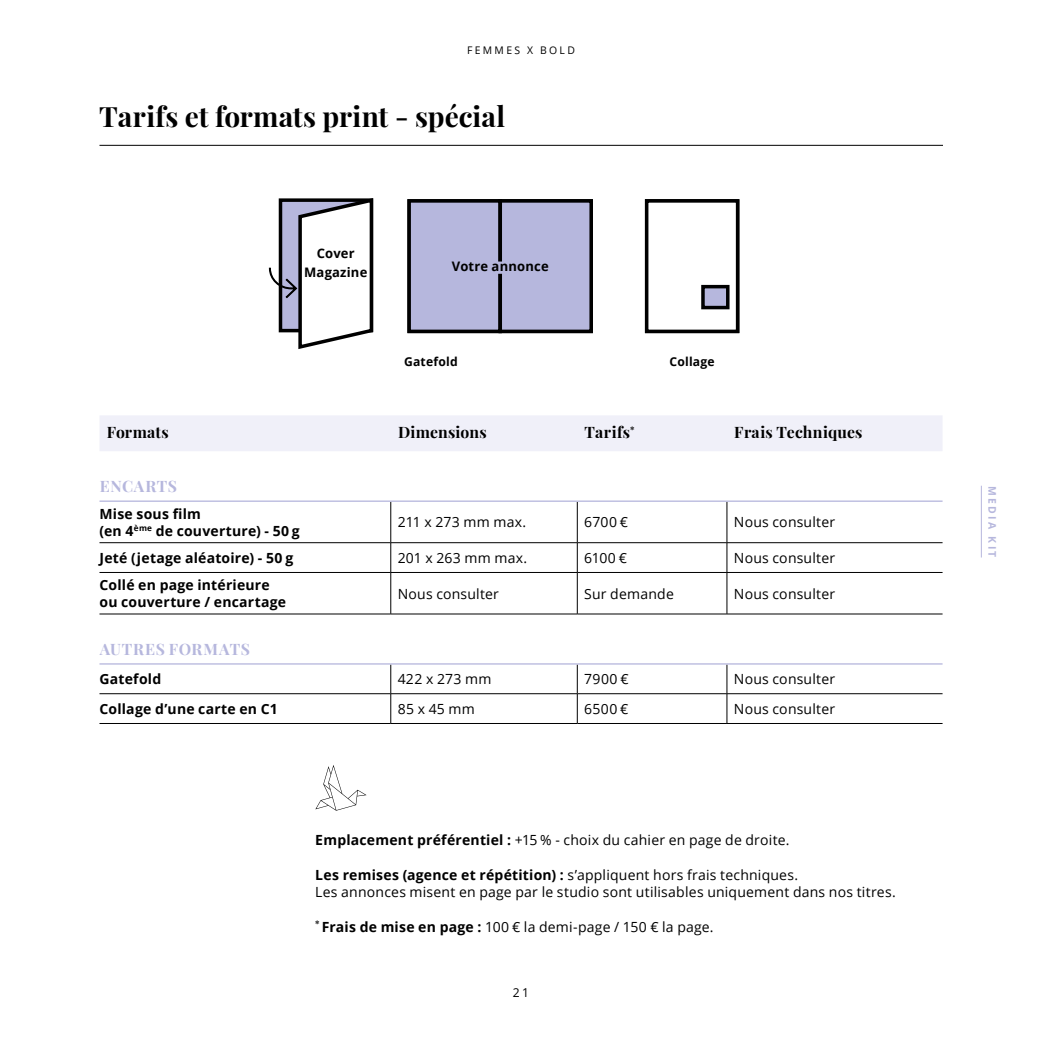
<style>
.page{position:relative;width:1042px;height:1042px;background:#fff}
.page>*{position:absolute;margin:0;border:0;box-sizing:border-box;transform-origin:0 0}
.t1{font:700 28px "Playfair Display";color:#000}
.t2{font:700 15.75px "Playfair Display";letter-spacing:.015em;color:#000}
.t3{font:700 15.75px "Playfair Display";letter-spacing:.035em;color:#b6b7dd}
.t4{font:14px/17.5px "Open Sans";letter-spacing:.015em;color:#000}
.t5{font:700 14px/16.8px "Open Sans";letter-spacing:.015em;color:#000}
.t6{font:700 13.12px/18.9px "Open Sans";letter-spacing:.015em;color:#000;text-align:center}
.t7{font:700 12.25px "Open Sans";letter-spacing:.02em;color:#000}
.t8{font:12.25px "Open Sans";color:#000}
.t9{font:10.5px "Open Sans";letter-spacing:.23em;color:#000}
.t10{font:700 10.5px "Open Sans";letter-spacing:.235em;color:#b6b7dd}
.s1{font-weight:700}
</style>
<div class="page">
<hr style="left:981px;top:486px;width:1px;height:71px;background:#b6b7dd">
<div style="left:100px;top:416px;width:842px;height:35px;background:#f0f0f9"></div>
<hr style="left:726px;top:502px;width:1px;height:40px;background:#000">
<hr style="left:99px;top:542px;width:292px;height:1px;background:#000">
<hr style="left:577px;top:542px;width:150px;height:1px;background:#000">
<hr style="left:727px;top:542px;width:215px;height:1px;background:#000">
<svg style="left:726px;top:543px;width:1px;height:29px"></svg>
<hr style="left:99px;top:572px;width:292px;height:1px;background:#000">
<hr style="left:577px;top:572px;width:150px;height:1px;background:#000">
<hr style="left:727px;top:572px;width:215px;height:1px;background:#000">
<hr style="left:726px;top:573px;width:1px;height:41px;background:#000">
<hr style="left:99px;top:693px;width:292px;height:1px;background:#000">
<hr style="left:577px;top:693px;width:150px;height:1px;background:#000">
<svg style="left:390px;top:502px;width:188px;height:221px"></svg>
<hr style="left:727px;top:693px;width:215px;height:1px;background:#000">
<svg style="left:726px;top:664px;width:1px;height:59px"></svg>
<hr style="left:99px;top:723px;width:292px;height:1px;background:#000">
<hr style="left:391px;top:723px;width:186px;height:1px;background:#000">
<hr style="left:577px;top:723px;width:150px;height:1px;background:#000">
<hr style="left:727px;top:723px;width:215px;height:1px;background:#000">
<hr style="left:99px;top:614px;width:292px;height:1px;background:#000">
<hr style="left:391px;top:614px;width:186px;height:1px;background:#000">
<hr style="left:577px;top:614px;width:150px;height:1px;background:#000">
<hr style="left:727px;top:614px;width:215px;height:1px;background:#000">
<hr style="left:99px;top:663px;width:292px;height:1px;background:#b6b7dd">
<hr style="left:391px;top:663px;width:186px;height:1px;background:#b6b7dd">
<hr style="left:577px;top:663px;width:150px;height:1px;background:#b6b7dd">
<hr style="left:727px;top:663px;width:215px;height:1px;background:#b6b7dd">
<hr style="left:99px;top:500px;width:292px;height:2px;background:#b6b7dd">
<hr style="left:391px;top:500px;width:186px;height:2px;background:#b6b7dd">
<hr style="left:577px;top:500px;width:150px;height:2px;background:#b6b7dd">
<hr style="left:727px;top:500px;width:215px;height:2px;background:#b6b7dd">
<div style="left:645px;top:199px;width:94px;height:134px;border:4px solid #000"></div>
<div style="left:409px;top:201px;width:91px;height:130px;background:#b6b7dd"></div>
<div style="left:407px;top:199px;width:95px;height:134px;border:4px solid #000"></div>
<div style="left:500px;top:201px;width:91px;height:130px;background:#b6b7dd"></div>
<div style="left:498px;top:199px;width:95px;height:134px;border:4px solid #000"></div>
<svg style="left:268px;top:198px;width:106px;height:151px"></svg>
<div style="left:703px;top:287px;width:25px;height:21px;background:#b6b7dd"></div>
<div style="left:701px;top:285px;width:28px;height:24px;border:4px solid #000"></div>
<div style="left:452px;top:261px;width:97px;height:13px;background:#b6b7dd"></div>
<hr style="left:99px;top:145px;width:844px;height:1px;background:#000">
<svg style="left:315px;top:765px;width:52px;height:46px"></svg>
<p class="t9" style="left:467px;top:43px;width:109px">FEMMES X BOLD</p>
<h1 class="t1" style="left:99px;top:95px;width:407px">Tarifs et formats print - spécial</h1>
<p class="t6" style="left:304px;top:243px;width:65px">Cover<br>Magazine</p>
<p class="t6" style="left:452px;top:257px;width:98px">Votre annonce</p>
<p class="t7" style="left:404px;top:353px;width:55px">Gatefold</p>
<p class="t7" style="left:669px;top:353px;width:47px">Collage</p>
<p class="t2" style="left:107px;top:420px;width:63px">Formats</p>
<p class="t2" style="left:398px;top:420px;width:90px">Dimensions</p>
<p class="t2" style="left:584px;top:420px;width:51px">Tarifs<sup>*</sup></p>
<p class="t2" style="left:734px;top:420px;width:130px">Frais Techniques</p>
<p class="t3" style="left:100px;top:474px;width:79px">ENCARTS</p>
<p class="t5" style="left:99px;top:505px;width:202px">Mise sous film<br>(en 4<sup>ème</sup> de couverture) - 50 g</p>
<p class="t4" style="left:398px;top:513px;width:130px">211 x 273 mm max.</p>
<p class="t4" style="left:584px;top:513px;width:45px">6700 €</p>
<p class="t4" style="left:734px;top:513px;width:103px">Nous consulter</p>
<p class="t5" style="left:99px;top:549px;width:195px">Jeté (jetage aléatoire) - 50 g</p>
<p class="t4" style="left:398px;top:549px;width:131px">201 x 263 mm max.</p>
<p class="t4" style="left:584px;top:549px;width:44px">6100 €</p>
<p class="t4" style="left:734px;top:549px;width:103px">Nous consulter</p>
<p class="t5" style="left:99px;top:576px;width:188px">Collé en page intérieure ou couverture / encartage</p>
<p class="t4" style="left:398px;top:584px;width:103px">Nous consulter</p>
<p class="t4" style="left:584px;top:584px;width:91px">Sur demande</p>
<p class="t4" style="left:734px;top:584px;width:103px">Nous consulter</p>
<p class="t3" style="left:100px;top:637px;width:152px">AUTRES FORMATS</p>
<p class="t5" style="left:99px;top:670px;width:63px">Gatefold</p>
<p class="t4" style="left:398px;top:670px;width:95px">422 x 273 mm</p>
<p class="t4" style="left:584px;top:670px;width:46px">7900 €</p>
<p class="t4" style="left:734px;top:670px;width:103px">Nous consulter</p>
<p class="t5" style="left:99px;top:700px;width:180px">Collage d’une carte en C1</p>
<p class="t4" style="left:398px;top:700px;width:79px">85 x 45 mm</p>
<p class="t4" style="left:584px;top:700px;width:46px">6500 €</p>
<p class="t4" style="left:734px;top:700px;width:103px">Nous consulter</p>
<p class="t4" style="left:315px;top:830px;width:476px"><span class="s1">Emplacement préférentiel :</span> +15 % - choix du cahier en page de droite.</p>
<p class="t4" style="left:315px;top:865px;width:582px"><span class="s1">Les remises (agence et répétition) :</span> s’appliquent hors frais techniques.<br>Les annonces misent en page par le studio sont utilisables uniquement dans nos titres.</p>
<p class="t4" style="left:315px;top:918px;width:400px"><sup>*</sup> <span class="s1">Frais de mise en page :</span> 100 € la demi-page / 150 € la page.</p>
<p class="t8" style="left:513px;top:984px;width:18px">21</p>
<p class="t10" style="left:999px;top:486px;width:73px;rotate:90deg">MEDIA KIT</p>
</div>
